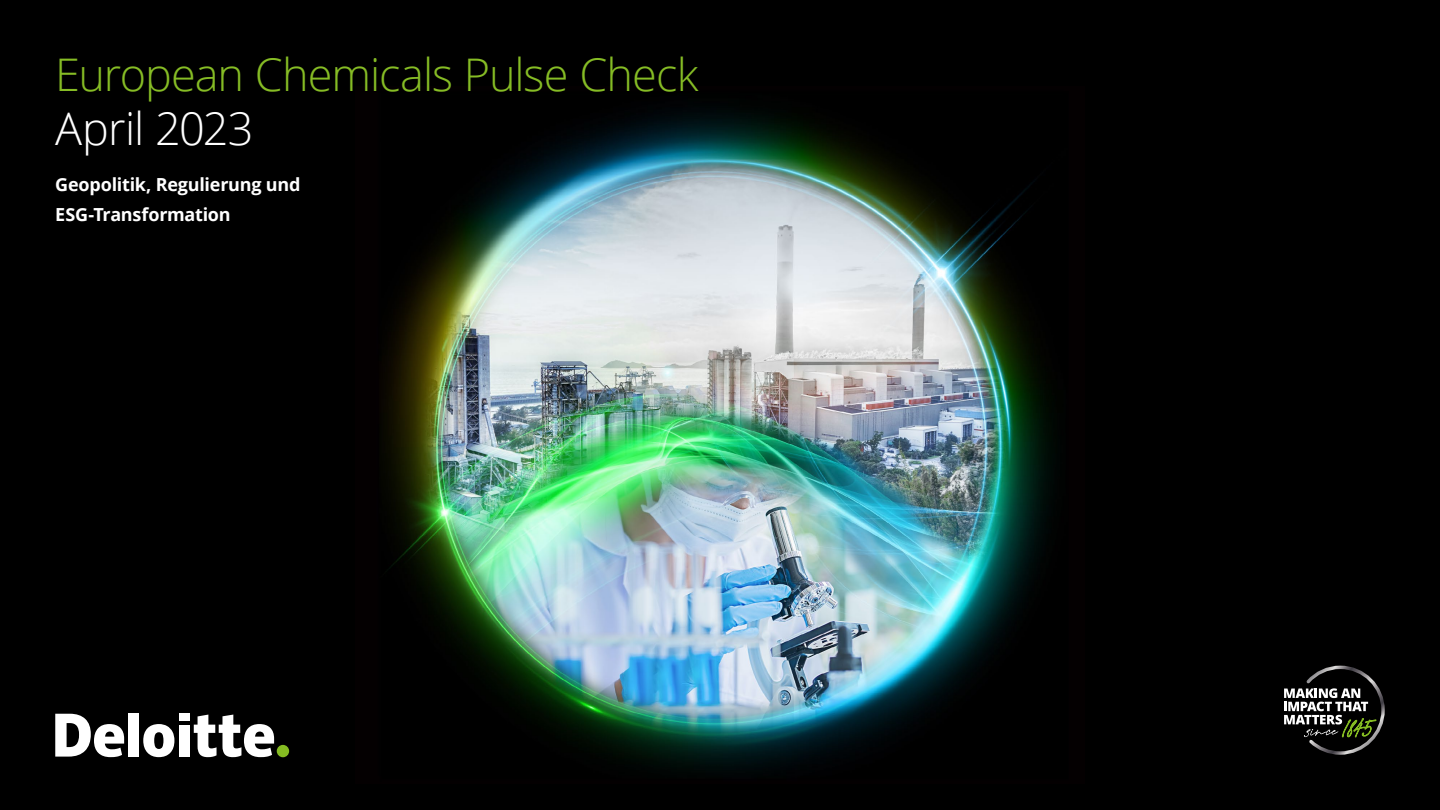
<style>
.page{position:relative;width:1440px;height:810px;background:#000}
.page>*{position:absolute;margin:0;border:0;box-sizing:border-box;transform-origin:0 0}
.t1{font:300 45px "Open Sans";letter-spacing:-.025em;color:#86bc25}
.t2{font:300 45px "Open Sans";letter-spacing:-.02em;color:#fff}
.t3{font:700 18px/30.6px "Open Sans";letter-spacing:-.015em;color:#fff}
</style>
<div class="page">
<img style="left:384px;top:112px;width:667px;height:658px">
<div style="left:277px;top:745px;width:12px;height:12px;background:#85bc22;border-radius:50%"></div>
<div style="left:128px;top:714px;width:11px;height:43px;background:#fff"></div>
<svg style="left:143px;top:724px;width:31px;height:33px"></svg>
<div style="left:179px;top:725px;width:10px;height:32px;background:#fff"></div>
<div style="left:179px;top:714px;width:10px;height:7px;background:#fff"></div>
<svg style="left:194px;top:715px;width:80px;height:42px"></svg>
<svg style="left:55px;top:714px;width:69px;height:43px"></svg>
<svg style="left:1284px;top:666px;width:101px;height:89px"></svg>
<h1 class="t1" style="left:55px;top:44px;width:645px">European Chemicals Pulse Check</h1>
<h1 class="t2" style="left:55px;top:98px;width:200px">April 2023</h1>
<p class="t3" style="left:55px;top:169px;width:247px">Geopolitik, Regulierung und<br>ESG-Transformation</p>
</div>
